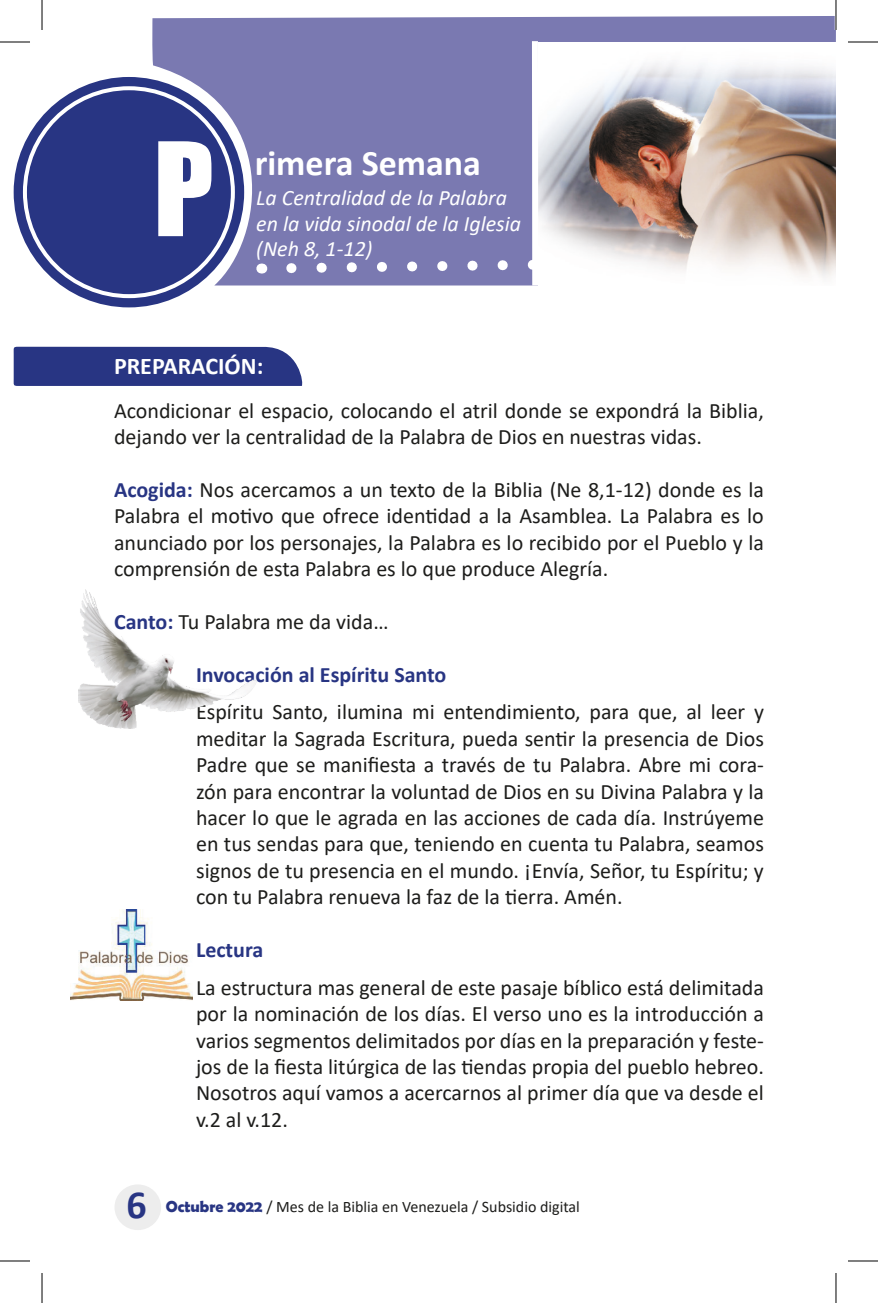
<style>
.page{position:relative;width:878px;height:1303px;background:#fff}
.page>*{position:absolute;margin:0;border:0;box-sizing:border-box;transform-origin:0 0}
.t1{font:120px "Impact";color:#fff}
.t2{font:700 40px "Calibri";color:#283583}
.t3{font:700 36px "Calibri";color:#fff}
.t4{font:700 24px "Calibri";color:#fff}
.t5{font:22px/26.4px "Calibri";color:#1d1d1b;text-align:justify}
.t6{font:italic 22px "Calibri";color:#fff}
.t7{font:700 22px "Calibri";color:#283583}
.t8{font:16px "Calibri";color:#1d1d1b}
.s1{font-weight:700;color:#283583}
.s2{font-family:"Berlin Sans FB Demi";font-weight:700;color:#283583}
</style>
<div class="page">
<div style="left:114px;top:1184px;width:47px;height:46px;background:#ededed;border-radius:50%"></div>
<svg style="left:14px;top:346px;width:289px;height:40px;background:#333f89"></svg>
<div style="left:152px;top:16px;width:684px;height:269px;background:#7a79b1"></div>
<div style="left:14px;top:77px;width:230px;height:230px;background:#283583;border-radius:50%"></div>
<svg style="left:281px;top:251px;width:251px;height:27px;background:#8685b8"></svg>
<img style="left:78px;top:589px;width:178px;height:139px">
<img style="left:71px;top:909px;width:121px;height:91px">
<img style="left:538px;top:42px;width:298px;height:243px">
<div style="left:532px;top:41px;width:6px;height:244px;background:#fff"></div>
<hr style="left:834px;top:0;width:3px;height:30px;background:#fff">
<hr style="left:0;top:42px;width:30px;height:1px;background:#000">
<hr style="left:848px;top:42px;width:30px;height:1px;background:#000">
<hr style="left:0;top:1261px;width:30px;height:1px;background:#000">
<hr style="left:848px;top:1261px;width:30px;height:1px;background:#000">
<hr style="left:42px;top:0;width:1px;height:30px;background:#000">
<hr style="left:42px;top:1273px;width:1px;height:30px;background:#000">
<hr style="left:835px;top:0;width:1px;height:30px;background:#000">
<hr style="left:835px;top:1273px;width:1px;height:30px;background:#000">
<p class="t1" style="left:153px;top:96px;width:62px">P</p>
<p class="t3" style="left:255px;top:138px;width:228px">rimera Semana</p>
<p class="t6" style="left:256px;top:183px;width:252px">La Centralidad de la Palabra</p>
<p class="t6" style="left:256px;top:208px;width:266px">en la vida sinodal de la Iglesia</p>
<p class="t6" style="left:256px;top:233px;width:118px">(Neh 8, 1-12)</p>
<p class="t4" style="left:114px;top:349px;width:151px">PREPARACIÓN:</p>
<p class="t5" style="left:114px;top:397px;width:651px">Acondicionar el espacio, colocando el atril donde se expondrá la Biblia, dejando ver la centralidad de la Palabra de Dios en nuestras vidas.</p>
<p class="t5" style="left:114px;top:476px;width:651px"><span class="s1">Acogida:</span> Nos acercamos a un texto de la Biblia (Ne 8,1-12) donde es la Palabra el motivo que ofrece identidad a la Asamblea. La Palabra es lo anunciado por los personajes, la Palabra es lo recibido por el Pueblo y la comprensión de esta Palabra es lo que produce Alegría.</p>
<p class="t5" style="left:114px;top:608px;width:276px"><span class="s1">Canto:</span> Tu Palabra me da vida…</p>
<p class="t7" style="left:196px;top:659px;width:252px">Invocación al Espíritu Santo</p>
<p class="t5" style="left:196px;top:698px;width:569px">Espíritu Santo, ilumina mi entendimiento, para que, al leer y meditar la Sagrada Escritura, pueda sentir la presencia de Dios Padre que se manifiesta a través de tu Palabra. Abre mi cora&shy;zón para encontrar la voluntad de Dios en su Divina Palabra y la hacer lo que le agrada en las acciones de cada día. Instrúyeme en tus sendas para que, teniendo en cuenta tu Palabra, seamos signos de tu presencia en el mundo. ¡Envía, Señor, tu Espíritu; y con tu Palabra renueva la faz de la tierra. Amén.</p>
<p class="t7" style="left:196px;top:934px;width:69px">Lectura</p>
<p class="t5" style="left:196px;top:974px;width:569px">La estructura mas general de este pasaje bíblico está delimitada por la nominación de los días. El verso uno es la introducción a varios segmentos delimitados por días en la preparación y feste&shy;jos de la fiesta litúrgica de las tiendas propia del pueblo hebreo.<br>Nosotros aquí vamos a acercarnos al primer día que va desde el v.2 al v.12.</p>
<h2 class="t2" style="left:127px;top:1176px;width:22px">6</h2>
<p class="t8" style="left:166px;top:1196px;width:415px"><span class="s2">Octubre 2022</span> / Mes de la Biblia en Venezuela / Subsidio digital</p>
</div>
